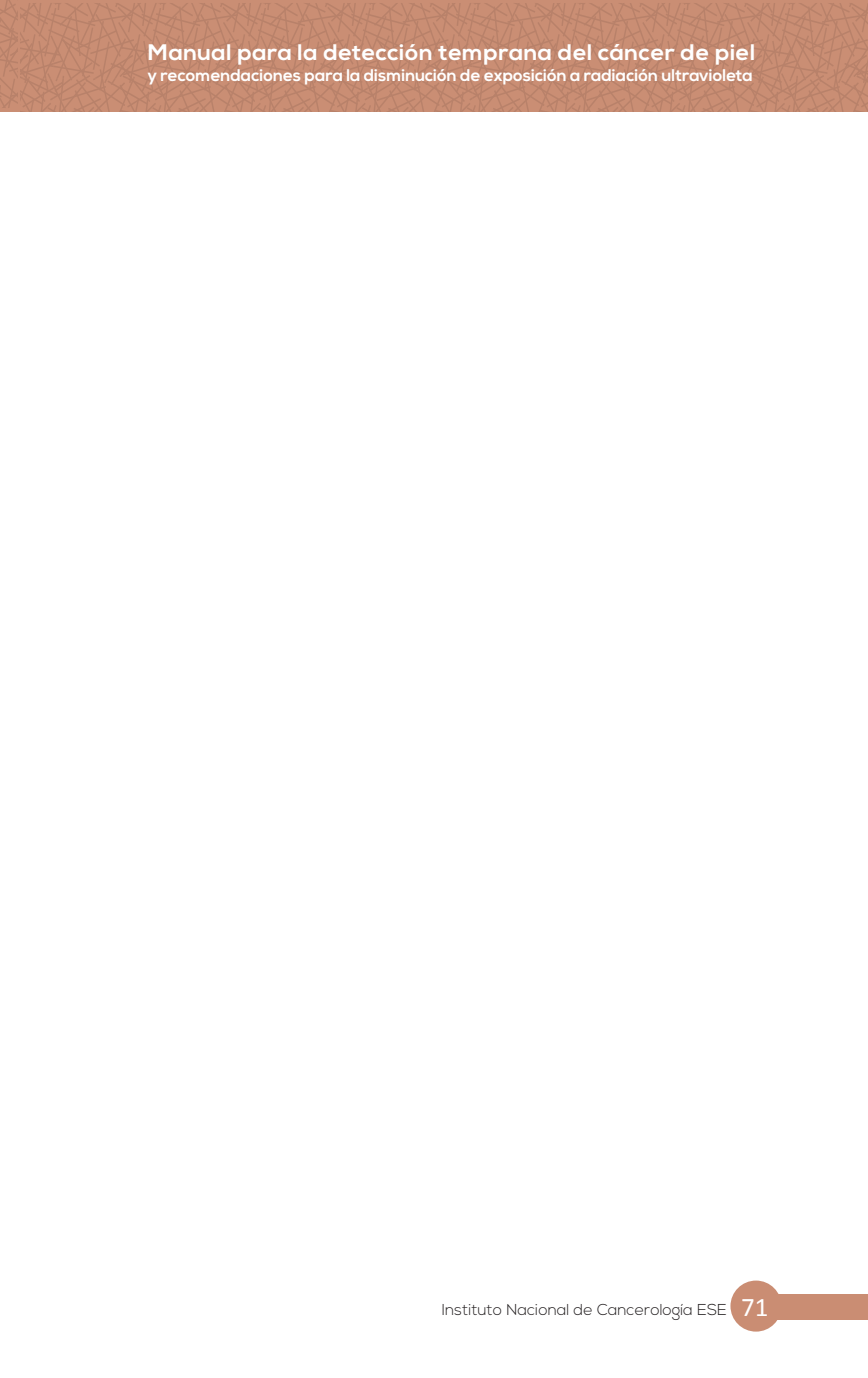
<style>
.page{position:relative;width:868px;height:1378px;background:#fff}
.page>*{position:absolute;margin:0;border:0;box-sizing:border-box;transform-origin:0 0}
.t1{font:700 22.5px "Nexa";letter-spacing:.02em;color:#fff;scale:1.04 1}
.t2{font:700 16.88px "Nexa";color:#fff}
.t3{font:300 15.75px "Nexa";color:#231f20}
.s1{font-family:"Calibri";font-weight:400;font-size:27px;color:#fff}
</style>
<div class="page">
<div style="left:19px;top:0;width:848px;height:111px;background:#ca8e74"></div>
<svg style="left:20px;top:3px;width:847px;height:108px"></svg>
<div style="left:756px;top:1294px;width:111px;height:25px;background:#ca8d73"></div>
<div style="left:730px;top:1280px;width:51px;height:51px;background:#ca8d73;border-radius:50%"></div>
<div style="left:0;top:0;width:19px;height:111px;background:#ca8e74"></div>
<svg style="left:0;top:0;width:18px;height:108px"></svg>
<h1 class="t1" style="left:148px;top:39px;width:585px">Manual para la detección temprana del cáncer de piel</h1>
<p class="t2" style="left:148px;top:66px;width:606px">y recomendaciones para la disminución de exposición a radiación ultravioleta</p>
<p class="t3" style="left:442px;top:1300px;width:328px">Instituto Nacional de Cancerología ESE <span class="s1">71</span></p>
</div>
